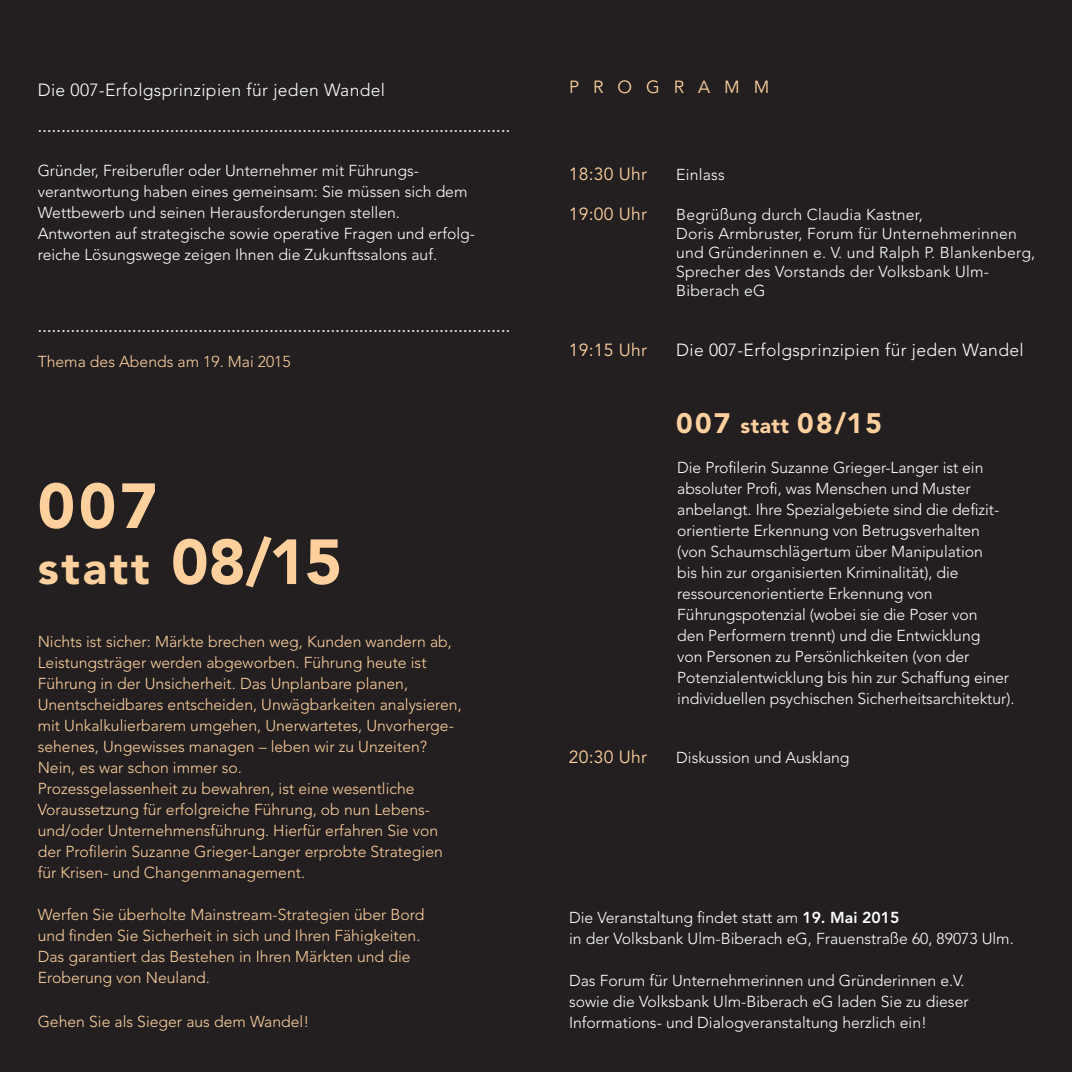
<style>
.page{position:relative;width:1072px;height:1072px;background:#fff}
.page>*{position:absolute;margin:0;border:0;box-sizing:border-box;transform-origin:0 0}
.t1{font:900 63px "Avenir";color:#fdd09e}
.t2{font:900 45.5px "Avenir";letter-spacing:.06em;color:#fdd09e}
.t3{font:900 28px "Avenir";letter-spacing:.08em;color:#fdd09e}
.t4{font:17.5px "Palatino";color:#fff}
.t5{font:300 17.5px "Avenir";letter-spacing:.02em;color:#fff}
.t6{font:17.5px "Avenir";letter-spacing:.015em;color:#fdd09e}
.t7{font:17.5px "Avenir";letter-spacing:.8em;color:#fdd09e}
.t8{font:300 15.75px/21px "Avenir";color:#fff}
.t9{font:300 15.75px/21px "Avenir";color:#fdd09e}
.s1{font-size:63px}
.s2{font-size:21px}
.s3{font-weight:800}
</style>
<div class="page">
<div style="left:0;top:0;width:1071px;height:1071px;background:#231f20"></div>
<p class="t5" style="left:38px;top:79px;width:349px">Die 007-Erfolgsprinzipien für jeden Wandel</p>
<p class="t4" style="left:38px;top:112px;width:474px">....................................................................................................</p>
<p class="t8" style="left:38px;top:160px;width:431px">Gründer, Freiberufler oder Unternehmer mit Führungs&shy;verantwortung haben eines gemeinsam: Sie müssen sich dem<br>Wettbewerb und seinen Herausforderungen stellen.</p>
<p class="t8" style="left:38px;top:223px;width:439px">Antworten auf strategische sowie operative Fragen und erfolg&shy;reiche Lösungswege zeigen Ihnen die Zukunftssalons auf.</p>
<p class="t4" style="left:38px;top:311px;width:474px">....................................................................................................</p>
<p class="t9" style="left:38px;top:351px;width:254px">Thema des Abends am 19. Mai 2015</p>
<p class="t1" style="left:38px;top:468px;width:121px">007</p>
<p class="t2" style="left:38px;top:540px;width:306px">statt <span class="s1">08/15</span></p>
<p class="t9" style="left:38px;top:631px;width:425px">Nichts ist sicher: Märkte brechen weg, Kunden wandern ab, Leistungsträger werden abgeworben. Führung heute ist Führung in der Unsicherheit. Das Unplanbare planen, Unentscheidbares entscheiden, Unwägbarkeiten analysieren, mit Unkalkulierbarem umgehen, Unerwartetes, Unvorherge&shy;sehenes, Ungewisses managen – leben wir zu Unzeiten?<br>Nein, es war schon immer so.</p>
<p class="t9" style="left:38px;top:778px;width:406px">Prozessgelassenheit zu bewahren, ist eine wesentliche Voraussetzung für erfolgreiche Führung, ob nun Lebens&shy;und/oder Unternehmensführung. Hierfür erfahren Sie von der Profilerin Suzanne Grieger-Langer erprobte Strategien für Krisen- und Changenmanagement.</p>
<p class="t9" style="left:38px;top:904px;width:388px">Werfen Sie überholte Mainstream-Strategien über Bord und finden Sie Sicherheit in sich und Ihren Fähigkeiten.<br>Das garantiert das Bestehen in Ihren Märkten und die Eroberung von Neuland.</p>
<p class="t9" style="left:38px;top:1011px;width:273px">Gehen Sie als Sieger aus dem Wandel!</p>
<p class="t7" style="left:569px;top:77px;width:202px">PROGRAMM</p>
<p class="t6" style="left:568px;top:163px;width:80px">18:30 Uhr</p>
<p class="t8" style="left:676px;top:164px;width:50px">Einlass</p>
<p class="t6" style="left:568px;top:204px;width:80px">19:00 Uhr</p>
<p class="t8" style="left:676px;top:204px;width:248px">Begrüßung durch Claudia Kastner,</p>
<p class="t8" style="left:676px;top:224px;width:360px;line-height:19.1px">Doris Armbruster, Forum für Unternehmerinnen und Gründerinnen e. V. und Ralph P. Blankenberg, Sprecher des Vorstands der Volksbank Ulm-Biberach eG</p>
<p class="t6" style="left:568px;top:339px;width:80px">19:15 Uhr</p>
<p class="t5" style="left:676px;top:339px;width:349px">Die 007-Erfolgsprinzipien für jeden Wandel</p>
<p class="t3" style="left:676px;top:406px;width:207px">007 <span class="s2">statt</span> 08/15</p>
<p class="t8" style="left:677px;top:456px;width:339px">Die Profilerin Suzanne Grieger-Langer ist ein absoluter Profi, was Menschen und Muster anbelangt. Ihre Spezialgebiete sind die defizit&shy;orientierte Erkennung von Betrugsverhalten<br>(von Schaumschlägertum über Manipulation<br>bis hin zur organisierten Kriminalität), die ressourcenorientierte Erkennung von Führungspotenzial (wobei sie die Poser von<br>den Performern trennt) und die Entwicklung<br>von Personen zu Persönlichkeiten (von der Potenzialentwicklung bis hin zur Schaffung einer individuellen psychischen Sicherheitsarchitektur).</p>
<p class="t6" style="left:568px;top:747px;width:80px">20:30 Uhr</p>
<p class="t8" style="left:676px;top:747px;width:175px">Diskussion und Ausklang</p>
<p class="t8" style="left:569px;top:906px;width:446px">Die Veranstaltung findet statt am <span class="s3">19. Mai 2015<br></span>in der Volksbank Ulm-Biberach eG, Frauenstraße 60, 89073 Ulm.</p>
<p class="t8" style="left:569px;top:969px;width:401px">Das Forum für Unternehmerinnen und Gründerinnen e.V. sowie die Volksbank Ulm-Biberach eG laden Sie zu dieser<br>Informations- und Dialogveranstaltung herzlich ein!</p>
</div>
